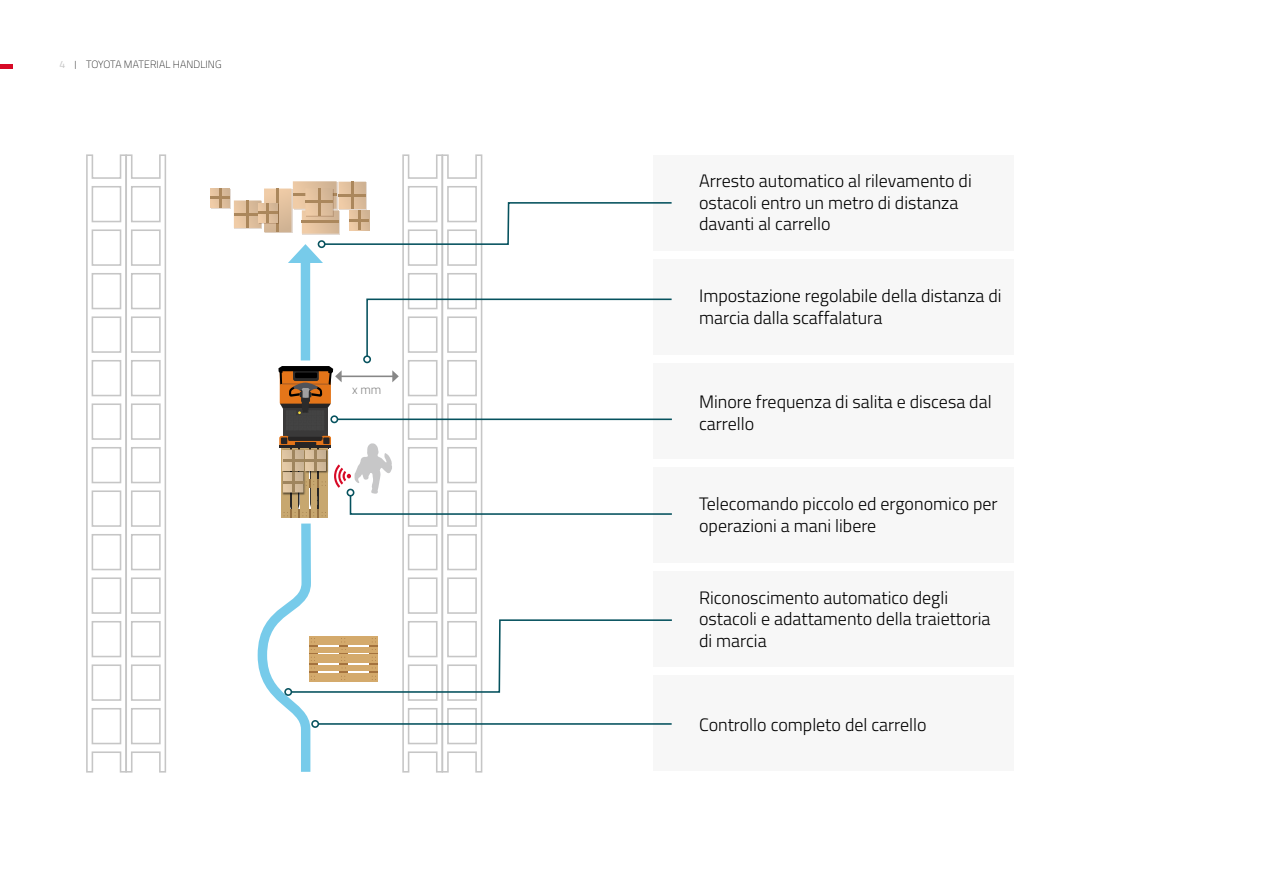
<style>
.page{position:relative;width:1263px;height:893px;background:#fff}
.page>*{position:absolute;margin:0;border:0;box-sizing:border-box;transform-origin:0 0}
.t1{font:300 18px/21.6px "Titillium";color:#000}
.t2{font:300 12.6px "Titillium";color:#878787}
.t3{font:100 10.5px "Titillium Web";letter-spacing:.01em;color:#000}
.s1{font-family:"Titillium";font-weight:400;color:#c6c6c6}
.s2{font-size:8.4px}
</style>
<div class="page">
<div style="left:0;top:64px;width:13px;height:5px;background:#d70926"></div>
<div style="left:653px;top:155px;width:360px;height:96px;background:#f7f7f7"></div>
<div style="left:653px;top:259px;width:360px;height:96px;background:#f7f7f7"></div>
<div style="left:653px;top:363px;width:360px;height:96px;background:#f7f7f7"></div>
<div style="left:653px;top:467px;width:360px;height:96px;background:#f7f7f7"></div>
<div style="left:653px;top:571px;width:360px;height:96px;background:#f7f7f7"></div>
<div style="left:653px;top:675px;width:360px;height:96px;background:#f7f7f7"></div>
<svg style="left:210px;top:181px;width:273px;height:592px"></svg>
<hr style="left:283px;top:481px;width:20px;height:2px;background:#9f855e">
<svg style="left:86px;top:154px;width:80px;height:619px"></svg>
<svg style="left:323px;top:154px;width:349px;height:78px"></svg>
<svg style="left:290px;top:232px;width:382px;height:461px"></svg>
<div style="left:284px;top:688px;width:8px;height:8px;border:2px solid #06525e;border-radius:50%"></div>
<hr style="left:318px;top:723px;width:354px;height:2px;background:#06525e">
<div style="left:311px;top:720px;width:8px;height:8px;border:2px solid #06525e;border-radius:50%"></div>
<p class="t3" style="left:60px;top:57px;width:163px"><span class="s1">4</span> <span class="s2">|</span> TOYOTA MATERIAL HANDLING</p>
<p class="t2" style="left:352px;top:381px;width:31px">x mm</p>
<p class="t1" style="left:699px;top:169px;width:274px">Arresto automatico al rilevamento di ostacoli entro un metro di distanza davanti al carrello</p>
<p class="t1" style="left:699px;top:284px;width:304px">Impostazione regolabile della distanza di marcia dalla scaffalatura</p>
<p class="t1" style="left:699px;top:390px;width:294px">Minore frequenza di salita e discesa dal carrello</p>
<p class="t1" style="left:699px;top:492px;width:300px">Telecomando piccolo ed ergonomico per operazioni a mani libere</p>
<p class="t1" style="left:699px;top:585px;width:293px">Riconoscimento automatico degli ostacoli e adattamento della traiettoria di marcia</p>
<p class="t1" style="left:699px;top:713px;width:229px">Controllo completo del carrello</p>
</div>
